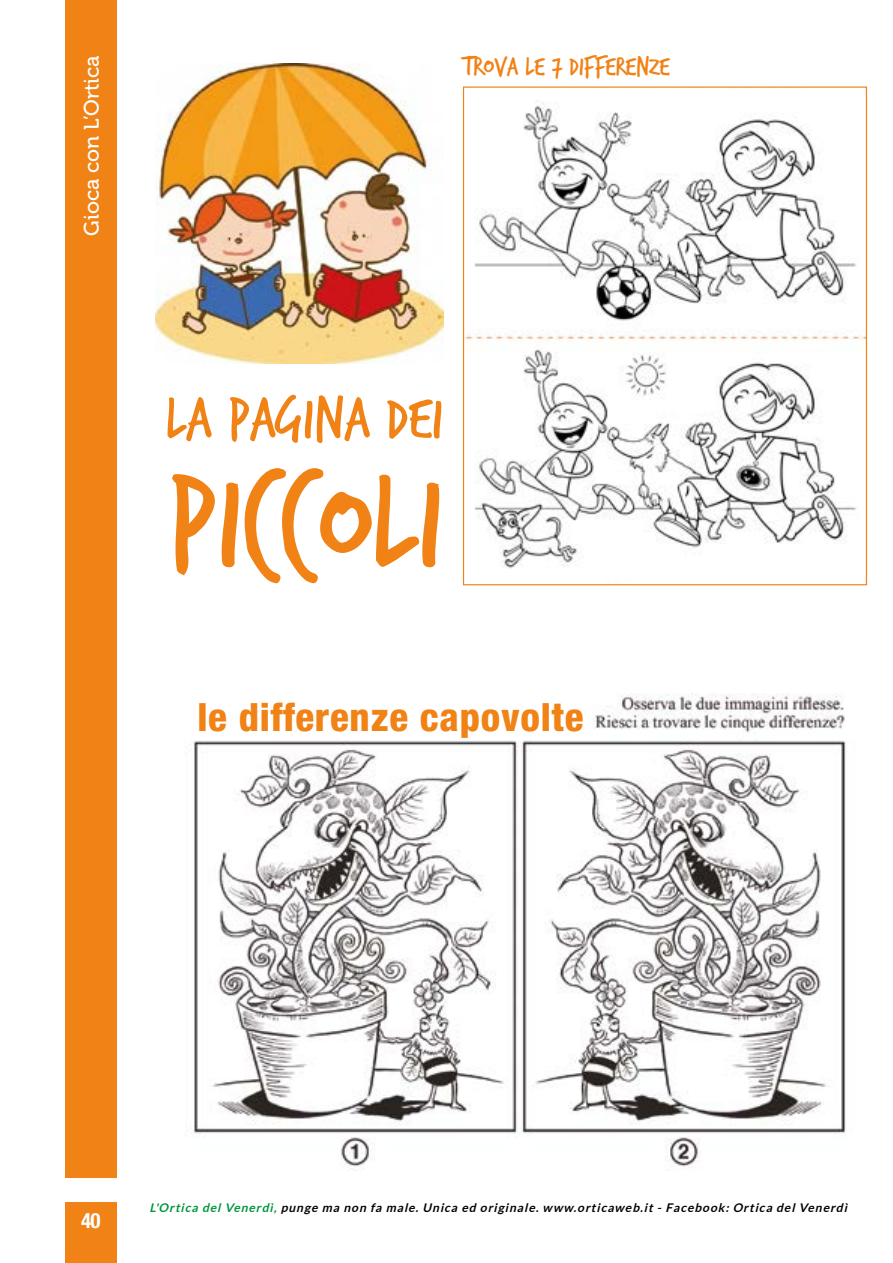
<style>
.page{position:relative;width:893px;height:1263px;background:#fff}
.page>*{position:absolute;margin:0;border:0;box-sizing:border-box;transform-origin:0 0}
.t1{font:144.45px "Trash Hand";color:#f08216}
.t2{font:64.2px "Trash Hand";color:#f08216}
.t3{font:800 condensed 39px "Helvetica Neue LT Std";letter-spacing:.02em;color:#f08216}
.t4{font:28.2px "Trash Hand";color:#f08216}
.t5{font:21px "Museo 500";color:#fff}
.t6{font:700 condensed 21px "Helvetica Neue LT Std";color:#fff}
.t7{font:italic 700 12px "Lato";color:#000}
.s1{color:#00953b}
</style>
<div class="page">
<div style="left:65px;top:1202px;width:52px;height:61px;background:#f08216"></div>
<div style="left:65px;top:0;width:52px;height:1178px;background:#f08216"></div>
<img style="left:465px;top:88px;width:400px;height:481px">
<img style="left:156px;top:64px;width:288px;height:299px">
<img style="left:193px;top:693px;width:653px;height:476px">
<h3 class="t5" style="left:80px;top:236px;width:182px;rotate:-90deg">Gioca con L’Ortica</h3>
<h3 class="t4" style="left:463px;top:53px;width:208px">TROVA LE 7 DIFFERENZE</h3>
<h2 class="t2" style="left:166px;top:387px;width:278px">LA PAGINA DEI</h2>
<h1 class="t1" style="left:167px;top:451px;width:277px">PICCOLI</h1>
<h3 class="t3" style="left:197px;top:693px;width:388px">le differenze capovolte</h3>
<h3 class="t6" style="left:81px;top:1208px;width:21px">40</h3>
<p class="t7" style="left:150px;top:1201px;width:702px"><span class="s1">L'Ortica del Venerdì,</span> punge ma non fa male. Unica ed originale. www.orticaweb.it - Facebook: Ortica del Venerdì</p>
</div>
